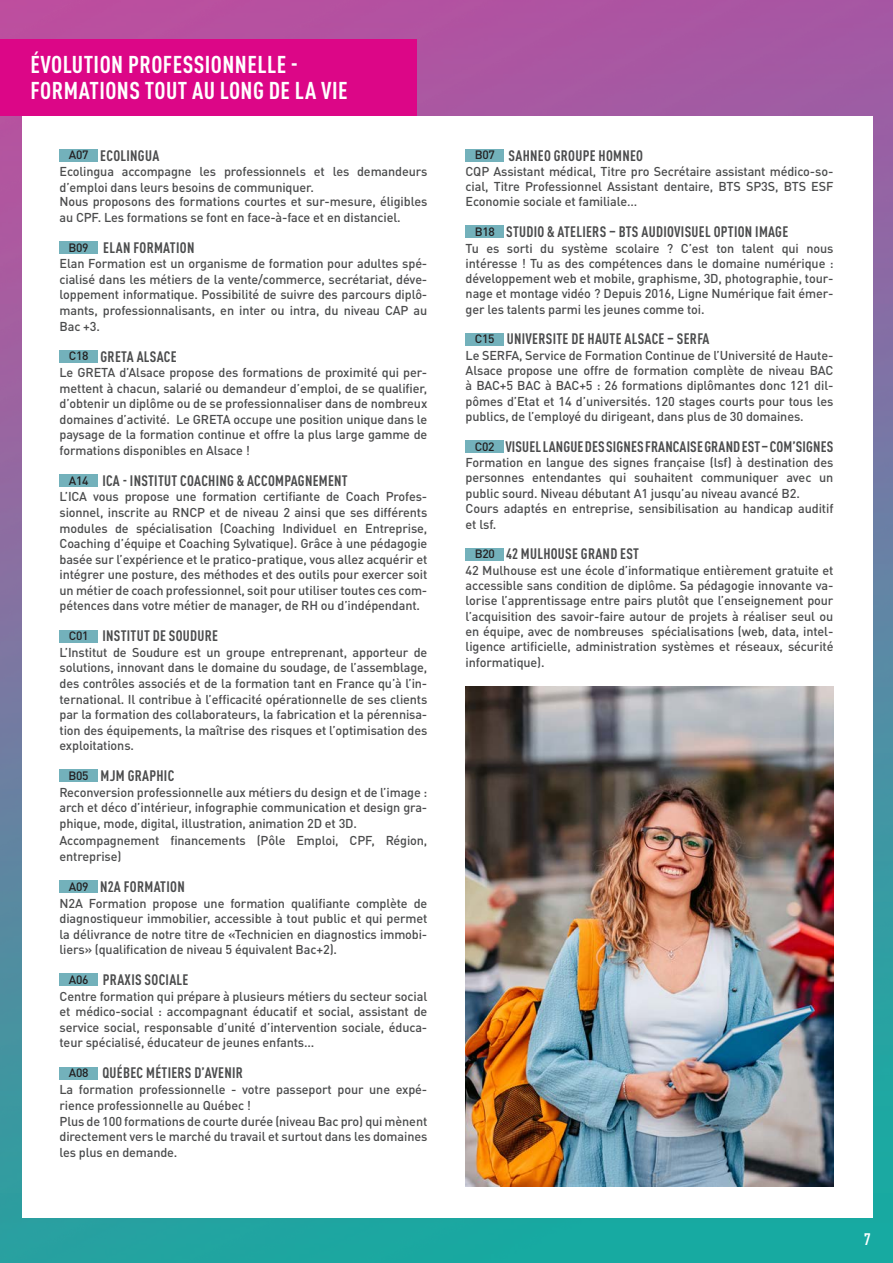
<style>
.page{position:relative;width:893px;height:1263px;background:#fff}
.page>*{position:absolute;margin:0;border:0;box-sizing:border-box;transform-origin:0 0}
.t1{font:700 condensed 24px "DIN Pro";letter-spacing:.02em;color:#fff}
.t2{font:700 condensed 16.5px "DIN Pro";color:#fff}
.INTER_2_DIN_BOLD{font:700 condensed 15px "DIN Pro";letter-spacing:.02em;color:#4b4c4d}
.TXT_COURANT_DIN_8_5{font:500 12.75px/15.6px "DIN Pro";letter-spacing:-.01em;color:#4b4c4d;text-align:justify}
.NUM_STAND{font:500 12px "DIN Pro";letter-spacing:-.03em;color:#231f20}
</style>
<div class="page">
<img style="left:0;top:0;width:893px;height:1263px">
<div style="left:22px;top:116px;width:851px;height:1101px;background:#fff"></div>
<div style="left:60px;top:149px;width:38px;height:13px;background:#73b1bb"></div>
<div style="left:60px;top:241px;width:38px;height:13px;background:#73b1bb"></div>
<div style="left:60px;top:350px;width:38px;height:13px;background:#73b1bb"></div>
<div style="left:60px;top:474px;width:38px;height:13px;background:#73b1bb"></div>
<div style="left:60px;top:630px;width:38px;height:12px;background:#73b1bb"></div>
<div style="left:60px;top:769px;width:38px;height:13px;background:#73b1bb"></div>
<div style="left:60px;top:880px;width:38px;height:13px;background:#73b1bb"></div>
<div style="left:60px;top:973px;width:38px;height:13px;background:#73b1bb"></div>
<div style="left:60px;top:1067px;width:38px;height:12px;background:#73b1bb"></div>
<div style="left:466px;top:149px;width:38px;height:13px;background:#73b1bb"></div>
<div style="left:466px;top:225px;width:38px;height:13px;background:#73b1bb"></div>
<div style="left:466px;top:333px;width:38px;height:12px;background:#73b1bb"></div>
<div style="left:466px;top:440px;width:38px;height:13px;background:#73b1bb"></div>
<div style="left:466px;top:548px;width:38px;height:12px;background:#73b1bb"></div>
<div style="left:0;top:40px;width:417px;height:76px;background:#dc0687"></div>
<img style="left:466px;top:687px;width:367px;height:499px">
<p class="t1" style="left:30px;top:46px;width:269px">ÉVOLUTION PROFESSIONNELLE -</p>
<p class="t1" style="left:30px;top:72px;width:319px">FORMATIONS TOUT AU LONG DE LA VIE</p>
<p class="NUM_STAND" style="left:69px;top:145px;width:21px">A07</p>
<p class="INTER_2_DIN_BOLD" style="left:100px;top:144px;width:61px">ECOLINGUA</p>
<p class="TXT_COURANT_DIN_8_5" style="left:60px;top:162px;width:369px">Ecolingua accompagne les professionnels et les demandeurs d’emploi dans leurs besoins de communiquer.</p>
<p class="TXT_COURANT_DIN_8_5" style="left:60px;top:192px;width:369px">Nous proposons des formations courtes et sur-mesure, éligibles au CPF. Les formations se font en face-à-face et en distanciel.</p>
<p class="NUM_STAND" style="left:69px;top:238px;width:22px">B09</p>
<p class="INTER_2_DIN_BOLD" style="left:103px;top:236px;width:93px">ELAN FORMATION</p>
<p class="TXT_COURANT_DIN_8_5" style="left:60px;top:254px;width:369px">Elan Formation est un organisme de formation pour adultes spé&shy;cialisé dans les métiers de la vente/commerce, secrétariat, déve&shy;loppement informatique. Possibilité de suivre des parcours diplô&shy;mants, professionnalisants, en inter ou intra, du niveau CAP au Bac +3.</p>
<p class="NUM_STAND" style="left:69px;top:346px;width:21px">C18</p>
<p class="INTER_2_DIN_BOLD" style="left:101px;top:345px;width:78px">GRETA ALSACE</p>
<p class="TXT_COURANT_DIN_8_5" style="left:60px;top:363px;width:369px">Le GRETA d’Alsace propose des formations de proximité qui per&shy;mettent à chacun, salarié ou demandeur d’emploi, de se qualifier, d’obtenir un diplôme ou de se professionnaliser dans de nombreux domaines d’activité. Le GRETA occupe une position unique dans le paysage de la formation continue et offre la plus large gamme de formations disponibles en Alsace !</p>
<p class="NUM_STAND" style="left:69px;top:471px;width:21px">A14</p>
<p class="INTER_2_DIN_BOLD" style="left:102px;top:469px;width:247px">ICA - INSTITUT COACHING &amp; ACCOMPAGNEMENT</p>
<p class="TXT_COURANT_DIN_8_5" style="left:60px;top:488px;width:369px">L’ICA vous propose une formation certifiante de Coach Profes&shy;sionnel, inscrite au RNCP et de niveau 2 ainsi que ses différents modules de spécialisation (Coaching Individuel en Entreprise, Coaching d’équipe et Coaching Sylvatique). Grâce à une pédagogie basée sur l’expérience et le pratico-pratique, vous allez acquérir et intégrer une posture, des méthodes et des outils pour exercer soit un métier de coach professionnel, soit pour utiliser toutes ces com&shy;pétences dans votre métier de manager, de RH ou d’indépendant.</p>
<p class="NUM_STAND" style="left:69px;top:626px;width:21px">C01</p>
<p class="INTER_2_DIN_BOLD" style="left:102px;top:625px;width:117px">INSTITUT DE SOUDURE</p>
<p class="TXT_COURANT_DIN_8_5" style="left:60px;top:643px;width:369px">L’Institut de Soudure est un groupe entreprenant, apporteur de solutions, innovant dans le domaine du soudage, de l’assemblage, des contrôles associés et de la formation tant en France qu’à l’in&shy;ternational. Il contribue à l’efficacité opérationnelle de ses clients par la formation des collaborateurs, la fabrication et la pérennisa&shy;tion des équipements, la maîtrise des risques et l’optimisation des exploitations.</p>
<p class="NUM_STAND" style="left:69px;top:766px;width:22px">B05</p>
<p class="INTER_2_DIN_BOLD" style="left:101px;top:764px;width:75px">MJM GRAPHIC</p>
<p class="TXT_COURANT_DIN_8_5" style="left:60px;top:783px;width:369px">Reconversion professionnelle aux métiers du design et de l’image : arch et déco d’intérieur, infographie communication et design gra&shy;phique, mode, digital, illustration, animation 2D et 3D.</p>
<p class="TXT_COURANT_DIN_8_5" style="left:60px;top:832px;width:369px">Accompagnement financements (Pôle Emploi, CPF, Région, entreprise)</p>
<p class="NUM_STAND" style="left:69px;top:877px;width:21px">A09</p>
<p class="INTER_2_DIN_BOLD" style="left:100px;top:875px;width:86px">N2A FORMATION</p>
<p class="TXT_COURANT_DIN_8_5" style="left:60px;top:894px;width:369px">N2A Formation propose une formation qualifiante complète de diagnostiqueur immobilier, accessible à tout public et qui permet la délivrance de notre titre de «Technicien en diagnostics immobi&shy;liers» (qualification de niveau 5 équivalent Bac+2).</p>
<p class="NUM_STAND" style="left:69px;top:970px;width:21px">A06</p>
<p class="INTER_2_DIN_BOLD" style="left:103px;top:968px;width:87px">PRAXIS SOCIALE</p>
<p class="TXT_COURANT_DIN_8_5" style="left:60px;top:987px;width:369px">Centre formation qui prépare à plusieurs métiers du secteur social et médico-social : accompagnant éducatif et social, assistant de service social, responsable d’unité d’intervention sociale, éduca&shy;teur spécialisé, éducateur de jeunes enfants...</p>
<p class="NUM_STAND" style="left:69px;top:1063px;width:21px">A08</p>
<p class="INTER_2_DIN_BOLD" style="left:102px;top:1062px;width:142px">QUÉBEC MÉTIERS D’AVENIR</p>
<p class="TXT_COURANT_DIN_8_5" style="left:60px;top:1080px;width:369px">La formation professionnelle - votre passeport pour une expé&shy;rience professionnelle au Québec !</p>
<p class="TXT_COURANT_DIN_8_5" style="left:60px;top:1112px;width:369px">Plus de 100 formations de courte durée (niveau Bac pro) qui mènent directement vers le marché du travail et surtout dans les domaines les plus en demande.</p>
<p class="NUM_STAND" style="left:475px;top:145px;width:22px">B07</p>
<p class="INTER_2_DIN_BOLD" style="left:509px;top:144px;width:136px">SAHNEO GROUPE HOMNEO</p>
<p class="TXT_COURANT_DIN_8_5" style="left:466px;top:162px;width:369px">CQP Assistant médical, Titre pro Secrétaire assistant médico-so&shy;cial, Titre Professionnel Assistant dentaire, BTS SP3S, BTS ESF Economie sociale et familiale…</p>
<p class="NUM_STAND" style="left:475px;top:222px;width:22px">B18</p>
<p class="INTER_2_DIN_BOLD" style="left:506px;top:221px;width:283px">STUDIO &amp; ATELIERS – BTS AUDIOVISUEL OPTION IMAGE</p>
<p class="TXT_COURANT_DIN_8_5" style="left:466px;top:239px;width:369px">Tu es sorti du système scolaire ? C’est ton talent qui nous intéresse ! Tu as des compétences dans le domaine numérique : développement web et mobile, graphisme, 3D, photographie, tour&shy;nage et montage vidéo ? Depuis 2016, Ligne Numérique fait émer&shy;ger les talents parmi les jeunes comme toi.</p>
<p class="NUM_STAND" style="left:475px;top:329px;width:21px">C15</p>
<p class="INTER_2_DIN_BOLD" style="left:507px;top:328px;width:204px">UNIVERSITE DE HAUTE ALSACE – SERFA</p>
<p class="TXT_COURANT_DIN_8_5" style="left:466px;top:346px;width:369px">Le SERFA, Service de Formation Continue de l’Université de Haute-Alsace propose une offre de formation complète de niveau BAC à BAC+5 BAC à BAC+5 : 26 formations diplômantes donc 121 dil&shy;pômes d’Etat et 14 d’universités. 120 stages courts pour tous les publics, de l’employé du dirigeant, dans plus de 30 domaines.</p>
<p class="NUM_STAND" style="left:475px;top:437px;width:21px">C02</p>
<p class="INTER_2_DIN_BOLD" style="left:505px;top:435px;width:329px">VISUEL LANGUE DES SIGNES FRANCAISE GRAND EST – COM’SIGNES</p>
<p class="TXT_COURANT_DIN_8_5" style="left:466px;top:453px;width:369px">Formation en langue des signes française (lsf) à destination des personnes entendantes qui souhaitent communiquer avec un public sourd. Niveau débutant A1 jusqu’au niveau avancé B2.</p>
<p class="TXT_COURANT_DIN_8_5" style="left:466px;top:500px;width:369px">Cours adaptés en entreprise, sensibilisation au handicap auditif et lsf.</p>
<p class="NUM_STAND" style="left:475px;top:544px;width:22px">B20</p>
<p class="INTER_2_DIN_BOLD" style="left:506px;top:543px;width:134px">42 MULHOUSE GRAND EST</p>
<p class="TXT_COURANT_DIN_8_5" style="left:466px;top:561px;width:369px">42 Mulhouse est une école d’informatique entièrement gratuite et accessible sans condition de diplôme. Sa pédagogie innovante va&shy;lorise l’apprentissage entre pairs plutôt que l’enseignement pour l’acquisition des savoir-faire autour de projets à réaliser seul ou en équipe, avec de nombreuses spécialisations (web, data, intel&shy;ligence artificielle, administration systèmes et réseaux, sécurité informatique).</p>
<p class="t2" style="left:864px;top:1226px;width:8px">7</p>
</div>
